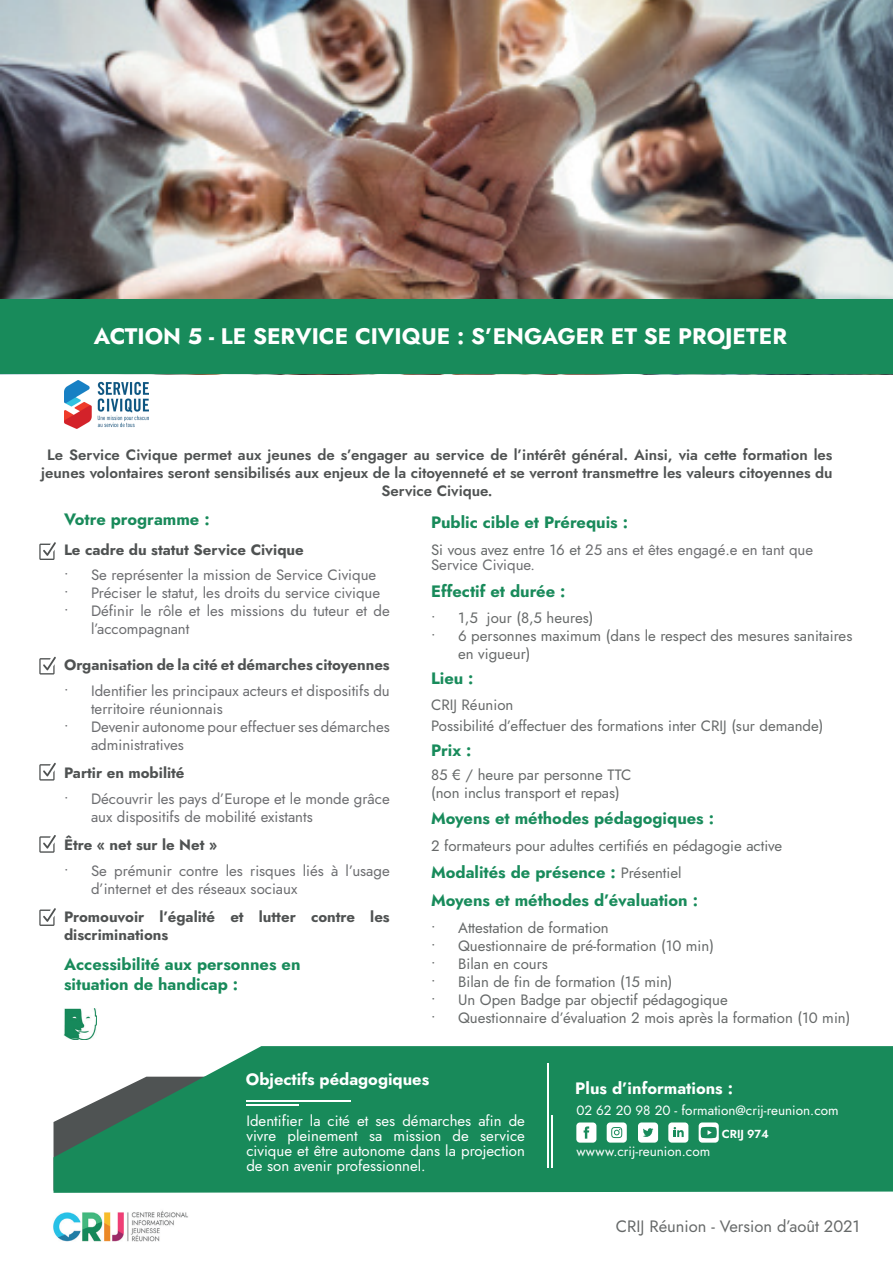
<style>
.page{position:relative;width:893px;height:1263px;background:#fff}
.page>*{position:absolute;margin:0;border:0;box-sizing:border-box;transform-origin:0 0}
.t1{font:700 22.5px "Jost";color:#fff}
.t2{font:700 16.5px/19.5px "Jost";color:#188a5a}
.t3{font:700 16.5px/27.3px "Jost";color:#188b5b}
.t4{font:700 16.5px "Jost";color:#fff}
.t5{font:16.5px "Jost";color:#666969}
.t6{font:15px/18px "Jost";color:#6c6d70}
.t7{font:15px/18px "Jost";color:#666969}
.t8{font:15px/18px "Jost Semi";color:#4f5252;text-align:center}
.t9{font:700 15px/18px "Jost";color:#4f5252}
.t10{font:15px/15px "Jost";color:#fff;text-align:justify}
.t11{font:13.5px "Jost";color:#fff}
.t12{font:11.55px "Jost Semi";letter-spacing:-.005em;color:#fff}
.s1{color:#666969}
.s2{font-weight:400;font-size:15px;color:#666969}
</style>
<div class="page">
<img style="left:64px;top:1008px;width:33px;height:32px">
<img style="left:53px;top:1210px;width:135px;height:32px">
<img style="left:0;top:0;width:893px;height:300px">
<div style="left:0;top:300px;width:893px;height:74px;background:#188b5b"></div>
<svg style="left:39px;top:542px;width:17px;height:18px"></svg>
<svg style="left:39px;top:657px;width:17px;height:17px"></svg>
<svg style="left:39px;top:763px;width:17px;height:17px"></svg>
<svg style="left:39px;top:835px;width:17px;height:18px"></svg>
<svg style="left:39px;top:908px;width:17px;height:18px"></svg>
<svg style="left:54px;top:1046px;width:839px;height:147px;background:#2a9065"></svg>
<div style="left:576px;top:1122px;width:20px;height:20px;background:#fff;border-radius:4px"></div>
<div style="left:638px;top:1122px;width:20px;height:20px;background:#fff;border-radius:4px"></div>
<svg style="left:643px;top:1128px;width:10px;height:9px"></svg>
<svg style="left:584px;top:1126px;width:5px;height:13px"></svg>
<div style="left:607px;top:1122px;width:20px;height:20px;background:#fff;border-radius:4px"></div>
<svg style="left:611px;top:1127px;width:11px;height:11px"></svg>
<div style="left:668px;top:1122px;width:20px;height:20px;background:#fff;border-radius:4px"></div>
<svg style="left:674px;top:1127px;width:10px;height:10px"></svg>
<svg style="left:699px;top:1122px;width:20px;height:20px"></svg>
<svg style="left:701px;top:1127px;width:16px;height:11px"></svg>
<hr style="left:547px;top:1063px;width:1px;height:104px;background:#fff">
<hr style="left:551px;top:1115px;width:2px;height:52px;background:#fff">
<hr style="left:246px;top:1099px;width:105px;height:2px;background:#fff">
<hr style="left:246px;top:1104px;width:53px;height:2px;background:#fff">
<img style="left:64px;top:381px;width:84px;height:47px">
<h1 class="t1" style="left:94px;top:320px;width:694px">ACTION 5 - LE SERVICE CIVIQUE : S’ENGAGER ET SE PROJETER</h1>
<p class="t8" style="left:41px;top:445px;width:793px">Le Service Civique permet aux jeunes de s’engager au service de l’intérêt général. Ainsi, via cette formation les jeunes volontaires seront sensibilisés aux enjeux de la citoyenneté et se verront transmettre les valeurs citoyennes du<br>Service Civique.</p>
<p class="t2" style="left:431px;top:512px;width:198px">Public cible et Prérequis :</p>
<p class="t6" style="left:431px;top:542px;width:384px;line-height:15px"><span class="s1">Si vous avez entre 16 et</span> 25 ans et êtes engagé.e en tant que<br>Service Civique.</p>
<p class="t2" style="left:431px;top:582px;width:136px">Effectif et durée :</p>
<p class="t7" style="left:431px;top:608px;width:164px">• 1,5 jour (8,5 heures)</p>
<p class="t7" style="left:458px;top:626px;width:396px;text-indent:-27px">• 6 personnes maximum (dans le respect des mesures sanitaires en vigueur)</p>
<p class="t3" style="left:431px;top:665px;width:44px">Lieu :</p>
<p class="t7" style="left:431px;top:694px;width:394px;line-height:21px">CRIJ Réunion<br>Possibilité d’effectuer des formations inter CRIJ (sur demande)</p>
<p class="t3" style="left:431px;top:737px;width:42px">Prix :</p>
<p class="t7" style="left:431px;top:766px;width:202px">85 € / heure par personne TTC (non inclus transport et repas)</p>
<p class="t3" style="left:431px;top:804px;width:284px">Moyens et méthodes pédagogiques :</p>
<p class="t7" style="left:431px;top:837px;width:353px">2 formateurs pour adultes certifiés en pédagogie active</p>
<p class="t3" style="left:431px;top:859px;width:268px">Modalités de présence : <span class="s2">Présentiel<br></span>Moyens et méthodes d’évaluation :</p>
<p class="t7" style="left:431px;top:919px;width:179px">• Attestation de formation</p>
<p class="t7" style="left:431px;top:937px;width:284px">• Questionnaire de pré-formation (10 min)</p>
<p class="t7" style="left:431px;top:955px;width:118px">• Bilan en cours</p>
<p class="t7" style="left:431px;top:973px;width:243px">• Bilan de fin de formation (15 min)</p>
<p class="t7" style="left:431px;top:991px;width:298px">• Un Open Badge par objectif pédagogique</p>
<p class="t7" style="left:431px;top:1009px;width:421px">• Questionnaire d’évaluation 2 mois après la formation (10 min)</p>
<p class="t2" style="left:64px;top:509px;width:147px">Votre programme :</p>
<p class="t9" style="left:64px;top:541px;width:241px">Le cadre du statut Service Civique</p>
<p class="t6" style="left:64px;top:566px;width:314px">• Se représenter la mission de Service Civique</p>
<p class="t6" style="left:64px;top:584px;width:318px">• Préciser le statut, les droits du service civique</p>
<p class="t6" style="left:91px;top:602px;width:300px;text-indent:-27px">• Définir le rôle et les missions du tuteur et de l’accompagnant</p>
<p class="t9" style="left:64px;top:656px;width:327px">Organisation de la cité et démarches citoyennes</p>
<p class="t6" style="left:91px;top:682px;width:300px;text-indent:-27px">• Identifier les principaux acteurs et dispositifs du territoire réunionnais</p>
<p class="t6" style="left:91px;top:718px;width:300px;text-indent:-27px">• Devenir autonome pour effectuer ses démarches administratives</p>
<p class="t9" style="left:64px;top:764px;width:122px">Partir en mobilité</p>
<p class="t6" style="left:91px;top:790px;width:300px;text-indent:-27px">• Découvrir les pays d’Europe et le monde grâce aux dispositifs de mobilité existants</p>
<p class="t9" style="left:64px;top:836px;width:155px">Être « net sur le Net »</p>
<p class="t6" style="left:91px;top:862px;width:300px;text-indent:-27px">• Se prémunir contre les risques liés à l’usage d’internet et des réseaux sociaux</p>
<p class="t9" style="left:64px;top:908px;width:327px">Promouvoir l’égalité et lutter contre les discriminations</p>
<p class="t2" style="left:64px;top:955px;width:238px">Accessibilité aux personnes en situation de handicap :</p>
<p class="t4" style="left:246px;top:1068px;width:185px">Objectifs pédagogiques</p>
<p class="t10" style="left:246px;top:1114px;width:280px">Identifier la cité et ses démarches afin de vivre pleinement sa mission de service civique et être autonome dans la projection de son avenir professionnel.</p>
<p class="t4" style="left:575px;top:1076px;width:159px">Plus d’informations :</p>
<p class="t11" style="left:576px;top:1101px;width:264px">02 62 20 98 20 - formation@crij-reunion.com</p>
<p class="t12" style="left:722px;top:1126px;width:48px">CRIJ 974</p>
<p class="t11" style="left:576px;top:1142px;width:135px">wwww.crij-reunion.com</p>
<p class="t5" style="left:616px;top:1215px;width:246px">CRIJ Réunion - Version d’août 2021</p>
</div>
